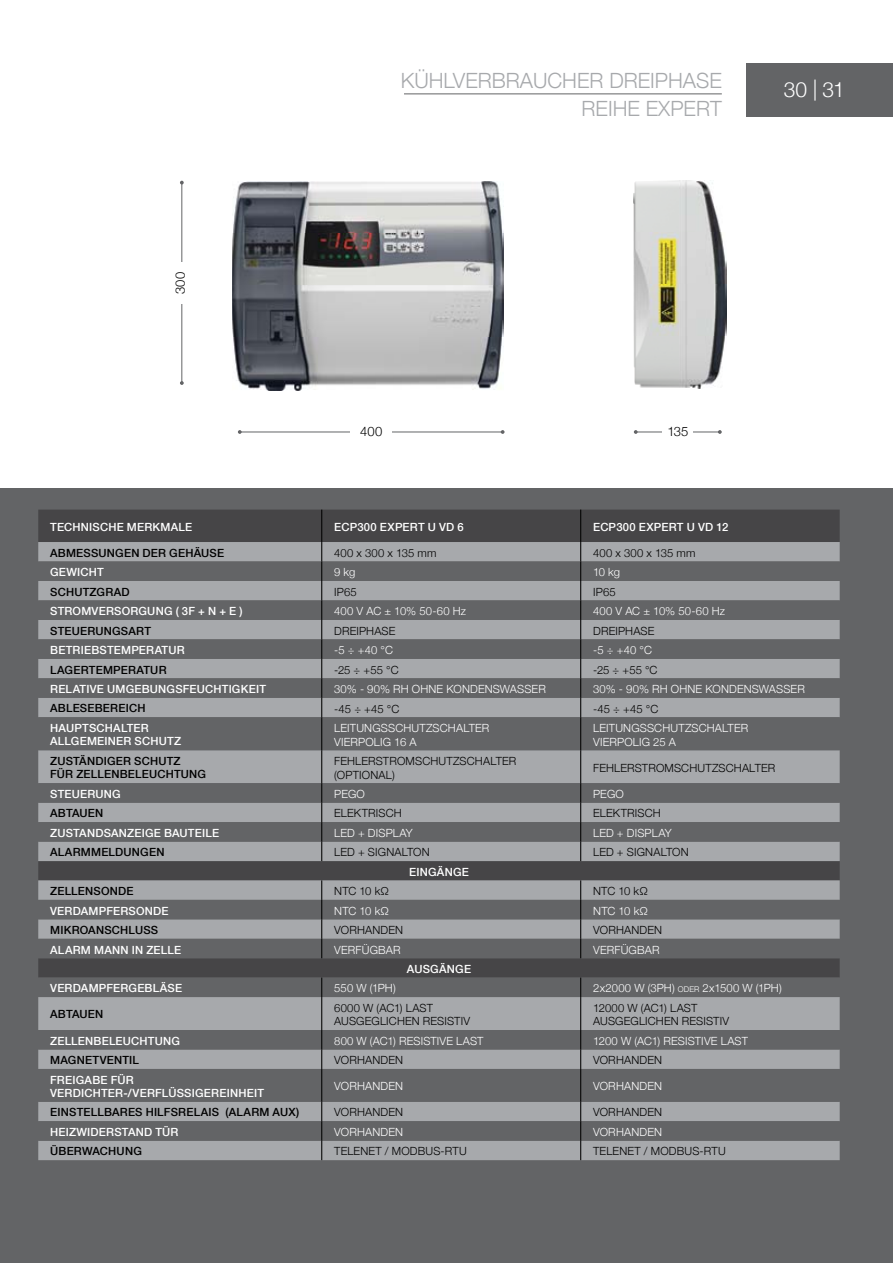
<style>
.page{position:relative;width:893px;height:1263px;background:#fff}
.page>*{position:absolute;margin:0;border:0;box-sizing:border-box;transform-origin:0 0}
.t1{font:300 21px/27.3px "Helvetica Neue";color:#a7a9ac;text-align:right}
.t2{font:300 21px "Helvetica Neue";color:#fff}
.t3{font:300 13.05px "Helvetica Neue";letter-spacing:.015em;color:#000}
.t4{font:300 11.25px/13.5px "Helvetica Neue";letter-spacing:.015em;color:#000}
.t5{font:300 11.25px/13.5px "Helvetica Neue";letter-spacing:.015em;color:#fff}
.t6{font:500 11.25px/13.5px "Helvetica Neue";letter-spacing:.02em;color:#fff}
.t7{font:500 11.25px/13.5px "Helvetica Neue";letter-spacing:.02em;color:#000}
.s1{font-size:7.8px}
</style>
<div class="page">
<div style="left:747px;top:63px;width:146px;height:53px;background:#636466"></div>
<div style="left:0;top:488px;width:893px;height:775px;background:#636466"></div>
<hr style="left:181px;top:183px;width:1px;height:200px;background:#636466">
<svg style="left:180px;top:381px;width:4px;height:4px"></svg>
<hr style="left:240px;top:431px;width:263px;height:1px;background:#636466">
<svg style="left:238px;top:430px;width:4px;height:4px"></svg>
<hr style="left:636px;top:431px;width:84px;height:1px;background:#636466">
<svg style="left:718px;top:430px;width:4px;height:4px"></svg>
<svg style="left:634px;top:430px;width:4px;height:4px"></svg>
<div style="left:350px;top:423px;width:42px;height:34px;background:#fff"></div>
<div style="left:172px;top:262px;width:34px;height:42px;background:#fff"></div>
<div style="left:662px;top:423px;width:31px;height:13px;background:#fff"></div>
<img style="left:633px;top:181px;width:93px;height:207px">
<img style="left:232px;top:181px;width:271px;height:209px">
<hr style="left:404px;top:93px;width:318px;height:1px;background:#636466">
<div style="left:38px;top:510px;width:802px;height:32px;background:#464547"></div>
<div style="left:38px;top:542px;width:802px;height:618px;background:#a7a9ac"></div>
<svg style="left:38px;top:561px;width:802px;height:580px"></svg>
<hr style="left:321px;top:510px;width:1px;height:32px;background:#000">
<hr style="left:580px;top:510px;width:1px;height:32px;background:#000">
<svg style="left:321px;top:542px;width:1px;height:175px"></svg>
<svg style="left:580px;top:542px;width:1px;height:175px"></svg>
<hr style="left:321px;top:717px;width:1px;height:33px;background:#000">
<hr style="left:580px;top:717px;width:1px;height:33px;background:#000">
<hr style="left:321px;top:750px;width:1px;height:33px;background:#000">
<hr style="left:580px;top:750px;width:1px;height:33px;background:#000">
<svg style="left:321px;top:783px;width:1px;height:78px"></svg>
<svg style="left:580px;top:783px;width:1px;height:78px"></svg>
<svg style="left:321px;top:880px;width:1px;height:78px"></svg>
<svg style="left:580px;top:880px;width:1px;height:78px"></svg>
<svg style="left:321px;top:977px;width:1px;height:20px"></svg>
<svg style="left:580px;top:977px;width:1px;height:20px"></svg>
<hr style="left:321px;top:997px;width:1px;height:33px;background:#000">
<hr style="left:580px;top:997px;width:1px;height:33px;background:#000">
<svg style="left:321px;top:1030px;width:1px;height:39px"></svg>
<svg style="left:580px;top:1030px;width:1px;height:39px"></svg>
<hr style="left:321px;top:1069px;width:1px;height:33px;background:#000">
<hr style="left:580px;top:1069px;width:1px;height:33px;background:#000">
<svg style="left:321px;top:1102px;width:1px;height:58px"></svg>
<svg style="left:580px;top:1102px;width:1px;height:58px"></svg>
<p class="t3" style="left:170px;top:294px;width:24px;rotate:-90deg">300</p>
<h1 class="t1" style="left:401px;top:66px;width:322px">KÜHLVERBRAUCHER DREIPHASE<br>REIHE EXPERT</h1>
<h1 class="t2" style="left:784px;top:73px;width:63px">30 | 31</h1>
<p class="t3" style="left:360px;top:421px;width:24px">400</p>
<p class="t3" style="left:667px;top:421px;width:23px">135</p>
<p class="t6" style="left:50px;top:519px;width:144px">TECHNISCHE MERKMALE</p>
<p class="t6" style="left:334px;top:519px;width:131px">ECP300 EXPERT U VD 6</p>
<p class="t6" style="left:593px;top:519px;width:137px">ECP300 EXPERT U VD 12</p>
<p class="t7" style="left:50px;top:545px;width:176px">ABMESSUNGEN DER GEHÄUSE</p>
<p class="t4" style="left:334px;top:545px;width:104px">400 X 300 X 135 MM</p>
<p class="t4" style="left:593px;top:545px;width:104px">400 X 300 X 135 MM</p>
<p class="t6" style="left:50px;top:565px;width:55px">GEWICHT</p>
<p class="t5" style="left:334px;top:565px;width:23px">9 KG</p>
<p class="t5" style="left:593px;top:565px;width:28px">10 KG</p>
<p class="t7" style="left:50px;top:584px;width:81px">SCHUTZGRAD</p>
<p class="t4" style="left:334px;top:584px;width:24px">IP65</p>
<p class="t4" style="left:593px;top:584px;width:24px">IP65</p>
<p class="t6" style="left:50px;top:604px;width:194px">STROMVERSORGUNG ( 3F + N + E )</p>
<p class="t5" style="left:334px;top:604px;width:133px">400 V AC ± 10% 50-60 HZ</p>
<p class="t5" style="left:593px;top:604px;width:133px">400 V AC ± 10% 50-60 HZ</p>
<p class="t7" style="left:50px;top:623px;width:102px">STEUERUNGSART</p>
<p class="t4" style="left:334px;top:623px;width:63px">DREIPHASE</p>
<p class="t4" style="left:593px;top:623px;width:63px">DREIPHASE</p>
<p class="t6" style="left:50px;top:643px;width:136px">BETRIEBSTEMPERATUR</p>
<p class="t5" style="left:334px;top:643px;width:60px">-5 ÷ +40 °C</p>
<p class="t5" style="left:593px;top:643px;width:60px">-5 ÷ +40 °C</p>
<p class="t7" style="left:50px;top:662px;width:118px">LAGERTEMPERATUR</p>
<p class="t4" style="left:334px;top:662px;width:66px">-25 ÷ +55 °C</p>
<p class="t4" style="left:593px;top:662px;width:66px">-25 ÷ +55 °C</p>
<p class="t6" style="left:50px;top:682px;width:217px">RELATIVE UMGEBUNGSFEUCHTIGKEIT</p>
<p class="t5" style="left:334px;top:682px;width:213px">30% - 90% RH OHNE KONDENSWASSER</p>
<p class="t5" style="left:593px;top:682px;width:213px">30% - 90% RH OHNE KONDENSWASSER</p>
<p class="t7" style="left:50px;top:701px;width:97px">ABLESEBEREICH</p>
<p class="t4" style="left:334px;top:701px;width:67px">-45 ÷ +45 °C</p>
<p class="t4" style="left:593px;top:701px;width:67px">-45 ÷ +45 °C</p>
<p class="t6" style="left:50px;top:721px;width:132px">HAUPTSCHALTER<br>ALLGEMEINER SCHUTZ</p>
<p class="t5" style="left:334px;top:721px;width:157px">LEITUNGSSCHUTZSCHALTER<br>VIERPOLIG 16 A</p>
<p class="t5" style="left:593px;top:721px;width:157px">LEITUNGSSCHUTZSCHALTER<br>VIERPOLIG 25 A</p>
<p class="t7" style="left:50px;top:754px;width:157px">ZUSTÄNDIGER SCHUTZ<br>FÜR ZELLENBELEUCHTUNG</p>
<p class="t4" style="left:334px;top:754px;width:184px">FEHLERSTROMSCHUTZSCHALTER (OPTIONAL)</p>
<p class="t4" style="left:593px;top:760px;width:184px">FEHLERSTROMSCHUTZSCHALTER</p>
<p class="t6" style="left:50px;top:787px;width:72px">STEUERUNG</p>
<p class="t5" style="left:334px;top:786px;width:32px">PEGO</p>
<p class="t5" style="left:593px;top:786px;width:32px">PEGO</p>
<p class="t7" style="left:50px;top:806px;width:55px">ABTAUEN</p>
<p class="t4" style="left:334px;top:806px;width:69px">ELEKTRISCH</p>
<p class="t4" style="left:593px;top:806px;width:69px">ELEKTRISCH</p>
<p class="t6" style="left:50px;top:825px;width:170px">ZUSTANDSANZEIGE BAUTEILE</p>
<p class="t5" style="left:334px;top:825px;width:80px">LED + DISPLAY</p>
<p class="t5" style="left:593px;top:825px;width:80px">LED + DISPLAY</p>
<p class="t7" style="left:50px;top:845px;width:116px">ALARMMELDUNGEN</p>
<p class="t4" style="left:334px;top:845px;width:97px">LED + SIGNALTON</p>
<p class="t4" style="left:593px;top:845px;width:97px">LED + SIGNALTON</p>
<p class="t6" style="left:409px;top:864px;width:61px">EINGÄNGE</p>
<p class="t7" style="left:50px;top:884px;width:85px">ZELLENSONDE</p>
<p class="t4" style="left:334px;top:884px;width:56px">NTC 10 KΩ</p>
<p class="t4" style="left:593px;top:884px;width:56px">NTC 10 KΩ</p>
<p class="t6" style="left:50px;top:903px;width:120px">VERDAMPFERSONDE</p>
<p class="t5" style="left:334px;top:903px;width:56px">NTC 10 KΩ</p>
<p class="t5" style="left:593px;top:903px;width:56px">NTC 10 KΩ</p>
<p class="t7" style="left:50px;top:923px;width:110px">MIKROANSCHLUSS</p>
<p class="t4" style="left:334px;top:923px;width:70px">VORHANDEN</p>
<p class="t4" style="left:593px;top:923px;width:70px">VORHANDEN</p>
<p class="t6" style="left:50px;top:942px;width:132px">ALARM MANN IN ZELLE</p>
<p class="t5" style="left:334px;top:942px;width:68px">VERFÜGBAR</p>
<p class="t5" style="left:593px;top:942px;width:68px">VERFÜGBAR</p>
<p class="t6" style="left:407px;top:962px;width:66px">AUSGÄNGE</p>
<p class="t6" style="left:50px;top:981px;width:133px">VERDAMPFERGEBLÄSE</p>
<p class="t5" style="left:334px;top:981px;width:63px">550 W (1PH)</p>
<p class="t5" style="left:593px;top:981px;width:190px">2X2000 W (3PH) <span class="s1">ODER</span> 2X1500 W (1PH)</p>
<p class="t7" style="left:50px;top:1007px;width:55px">ABTAUEN</p>
<p class="t4" style="left:334px;top:1000px;width:137px">6000 W (AC1) LAST<br>AUSGEGLICHEN RESISTIV</p>
<p class="t4" style="left:593px;top:1000px;width:137px">12000 W (AC1) LAST<br>AUSGEGLICHEN RESISTIV</p>
<p class="t6" style="left:50px;top:1033px;width:131px">ZELLENBELEUCHTUNG</p>
<p class="t5" style="left:334px;top:1033px;width:151px">800 W (AC1) RESISTIVE LAST</p>
<p class="t5" style="left:593px;top:1033px;width:156px">1200 W (AC1) RESISTIVE LAST</p>
<p class="t7" style="left:50px;top:1053px;width:90px">MAGNETVENTIL</p>
<p class="t4" style="left:334px;top:1053px;width:70px">VORHANDEN</p>
<p class="t4" style="left:593px;top:1053px;width:70px">VORHANDEN</p>
<p class="t6" style="left:50px;top:1072px;width:215px">FREIGABE FÜR<br>VERDICHTER-/VERFLÜSSIGEREINHEIT</p>
<p class="t5" style="left:334px;top:1079px;width:70px">VORHANDEN</p>
<p class="t5" style="left:593px;top:1079px;width:70px">VORHANDEN</p>
<p class="t7" style="left:50px;top:1105px;width:251px">EINSTELLBARES HILFSRELAIS (ALARM AUX)</p>
<p class="t4" style="left:334px;top:1105px;width:70px">VORHANDEN</p>
<p class="t4" style="left:593px;top:1105px;width:70px">VORHANDEN</p>
<p class="t6" style="left:50px;top:1124px;width:130px">HEIZWIDERSTAND TÜR</p>
<p class="t5" style="left:334px;top:1124px;width:70px">VORHANDEN</p>
<p class="t5" style="left:593px;top:1124px;width:70px">VORHANDEN</p>
<p class="t7" style="left:50px;top:1144px;width:93px">ÜBERWACHUNG</p>
<p class="t4" style="left:334px;top:1144px;width:134px">TELENET / MODBUS-RTU</p>
<p class="t4" style="left:593px;top:1144px;width:134px">TELENET / MODBUS-RTU</p>
</div>
